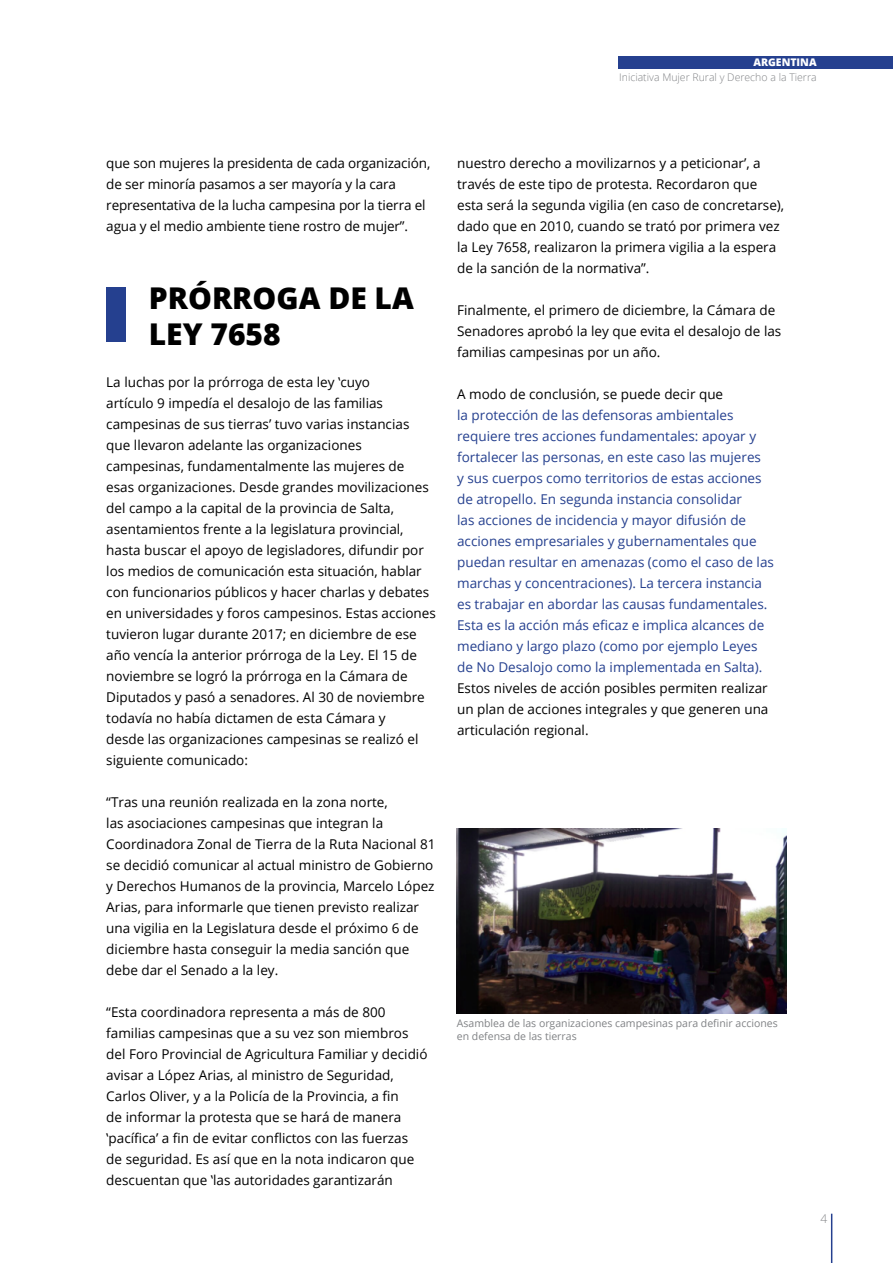
<style>
.page{position:relative;width:893px;height:1263px;background:#fff}
.page>*{position:absolute;margin:0;border:0;box-sizing:border-box;transform-origin:0 0}
.t1{font:800 30px/36px "Open Sans";color:#000}
.t2{font:13.5px/21px "Open Sans";color:#000}
.t3{font:13.5px/21px "Open Sans";color:#25408f}
.t4{font:300 12px "Open Sans";color:#808285}
.t5{font:10.5px/12.6px "Open Sans";color:#808285}
.t6{font:300 10.5px "Open Sans";color:#808285}
.t7{font:800 10.5px "Open Sans";color:#fff}
</style>
<div class="page">
<div style="left:618px;top:56px;width:275px;height:13px;background:#25408f"></div>
<hr style="left:831px;top:1214px;width:1px;height:49px;background:#25408f">
<div style="left:106px;top:287px;width:20px;height:54px;background:#25408f"></div>
<img style="left:457px;top:828px;width:330px;height:185px">
<p class="t7" style="left:753px;top:55px;width:65px">ARGENTINA</p>
<p class="t6" style="left:619px;top:70px;width:199px">Iniciativa Mujer Rural y Derecho a la Tierra</p>
<p class="t2" style="left:106px;top:152px;width:325px">que son mujeres la presidenta de cada organización, de ser minoría pasamos a ser mayoría y la cara representativa de la lucha campesina por la tierra el agua y el medio ambiente tiene rostro de mujer”.</p>
<h1 class="t1" style="left:149px;top:278px;width:267px">PRÓRROGA DE LA<br>LEY 7658</h1>
<p class="t2" style="left:106px;top:371px;width:331px">La luchas por la prórroga de esta ley ‛cuyo<br>artículo 9 impedía el desalojo de las familias campesinas de sus tierras’ tuvo varias instancias que llevaron adelante las organizaciones campesinas, fundamentalmente las mujeres de<br>esas organizaciones. Desde grandes movilizaciones del campo a la capital de la provincia de Salta, asentamientos frente a la legislatura provincial, hasta buscar el apoyo de legisladores, difundir por los medios de comunicación esta situación, hablar con funcionarios públicos y hacer charlas y debates en universidades y foros campesinos. Estas acciones tuvieron lugar durante 2017; en diciembre de ese año vencía la anterior prórroga de la Ley. El 15 de noviembre se logró la prórroga en la Cámara de Diputados y pasó a senadores. Al 30 de noviembre todavía no había dictamen de esta Cámara y<br>desde las organizaciones campesinas se realizó el siguiente comunicado:</p>
<p class="t2" style="left:106px;top:791px;width:331px">“Tras una reunión realizada en la zona norte,<br>las asociaciones campesinas que integran la Coordinadora Zonal de Tierra de la Ruta Nacional 81 se decidió comunicar al actual ministro de Gobierno y Derechos Humanos de la provincia, Marcelo López Arias, para informarle que tienen previsto realizar una vigilia en la Legislatura desde el próximo 6 de diciembre hasta conseguir la media sanción que debe dar el Senado a la ley.</p>
<p class="t2" style="left:106px;top:1001px;width:323px">“Esta coordinadora representa a más de 800 familias campesinas que a su vez son miembros del Foro Provincial de Agricultura Familiar y decidió avisar a López Arias, al ministro de Seguridad, Carlos Oliver, y a la Policía de la Provincia, a fin<br>de informar la protesta que se hará de manera ‛pacífica’ a fin de evitar conflictos con las fuerzas<br>de seguridad. Es así que en la nota indicaron que descuentan que ‛las autoridades garantizarán</p>
<p class="t2" style="left:457px;top:152px;width:329px">nuestro derecho a movilizarnos y a peticionar’, a través de este tipo de protesta. Recordaron que esta será la segunda vigilia (en caso de concretarse), dado que en 2010, cuando se trató por primera vez la Ley 7658, realizaron la primera vigilia a la espera de la sanción de la normativa”.</p>
<p class="t2" style="left:457px;top:299px;width:326px">Finalmente, el primero de diciembre, la Cámara de<br>Senadores aprobó la ley que evita el desalojo de las familias campesinas por un año.</p>
<p class="t2" style="left:457px;top:383px;width:268px">A modo de conclusión, se puede decir que</p>
<p class="t3" style="left:457px;top:404px;width:318px">la protección de las defensoras ambientales requiere tres acciones fundamentales: apoyar y fortalecer las personas, en este caso las mujeres<br>y sus cuerpos como territorios de estas acciones de atropello. En segunda instancia consolidar<br>las acciones de incidencia y mayor difusión de acciones empresariales y gubernamentales que puedan resultar en amenazas (como el caso de las marchas y concentraciones). La tercera instancia es trabajar en abordar las causas fundamentales.<br>Esta es la acción más eficaz e implica alcances de mediano y largo plazo (como por ejemplo Leyes de No Desalojo como la implementada en Salta).</p>
<p class="t2" style="left:457px;top:677px;width:313px;text-align:justify">Estos niveles de acción posibles permiten realizar un plan de acciones integrales y que generen una articulación regional.</p>
<p class="t5" style="left:457px;top:1017px;width:322px">Asamblea de las organizaciones campesinas para definir acciones en defensa de las tierras</p>
<p class="t4" style="left:820px;top:1210px;width:8px">4</p>
</div>
